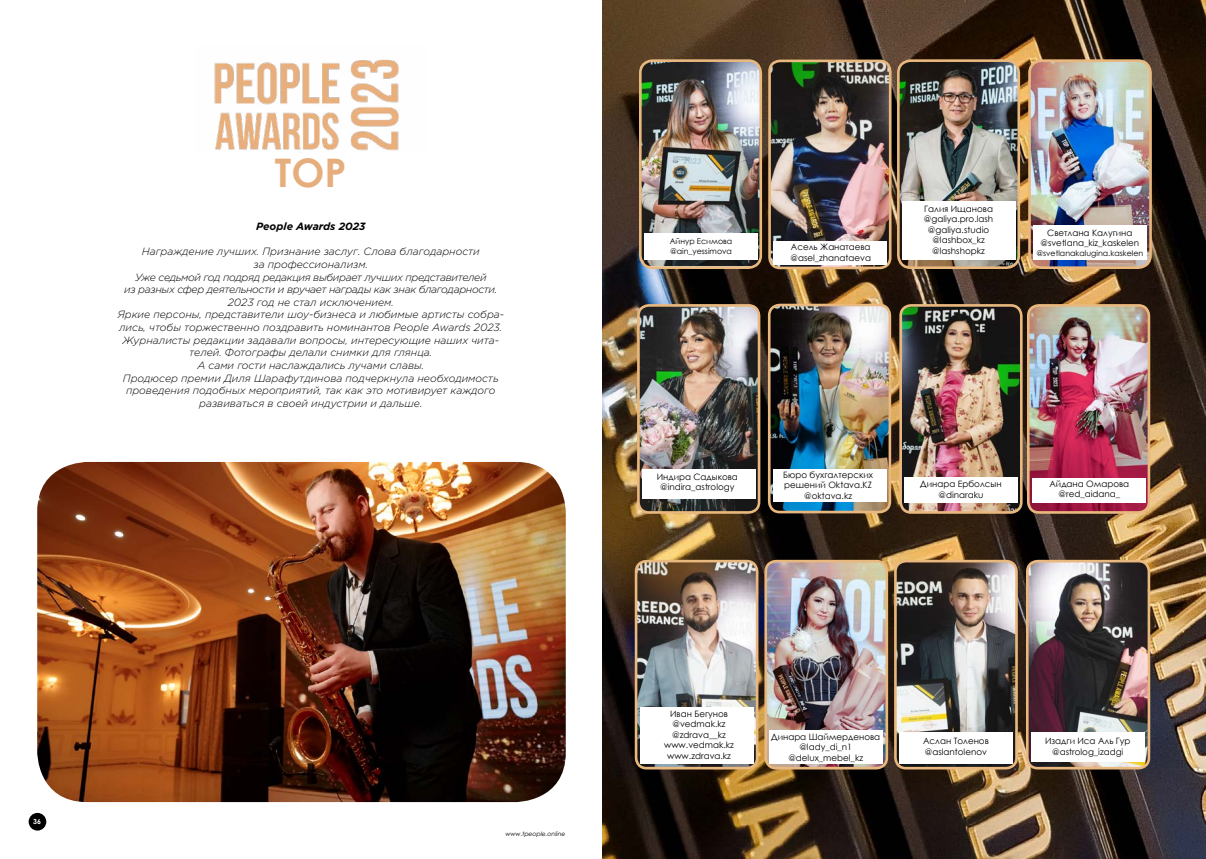
<style>
.page{position:relative;width:1206px;height:859px;background:#fff}
.page>*{position:absolute;margin:0;border:0;box-sizing:border-box;transform-origin:0 0}
.t1{font:700 39.38px "Century Gothic";color:#e6ae7c}
.t2{font:italic 300 10.5px/12.6px "Gotham Pro";color:#000;text-align:center}
.t3{font:italic 700 10.5px "Gotham Pro";color:#000}
.t4{font:8.75px/10.5px "Century Gothic";color:#000;text-align:center}
.t5{font:7.88px/9.5px "Century Gothic";color:#000}
.t6{font:700 7px "Century Gothic";color:#fff}
.t7{font:italic 6.12px "Century Gothic";color:#000}
</style>
<div class="page">
<div style="left:29px;top:812px;width:17px;height:18px;background:#000;border-radius:50%"></div>
<img style="left:214px;top:59px;width:185px;height:92px">
<img style="left:37px;top:462px;width:529px;height:339px">
<img style="left:603px;top:0;width:602px;height:858px">
<img style="left:1029px;top:61px;width:121px;height:206px">
<div style="left:1028px;top:59px;width:123px;height:210px;border:3px solid #e9b87e;border-radius:12px"></div>
<img style="left:638px;top:305px;width:121px;height:207px">
<div style="left:637px;top:304px;width:123px;height:209px;border:3px solid #e9b87e;border-radius:10px"></div>
<img style="left:640px;top:61px;width:120px;height:205px">
<div style="left:639px;top:59px;width:123px;height:210px;border:3px solid #e9b87e;border-radius:12px"></div>
<img style="left:898px;top:61px;width:120px;height:206px">
<div style="left:897px;top:59px;width:123px;height:210px;border:3px solid #e9b87e;border-radius:12px"></div>
<img style="left:1028px;top:305px;width:120px;height:207px">
<div style="left:1026px;top:304px;width:124px;height:209px;border:3px solid #e9b87e;border-radius:10px"></div>
<div style="left:644px;top:234px;width:113px;height:26px;background:#fff"></div>
<div style="left:901px;top:202px;width:114px;height:58px;background:#fff"></div>
<div style="left:642px;top:469px;width:113px;height:30px;background:#fff"></div>
<div style="left:1032px;top:477px;width:113px;height:25px;background:#fff"></div>
<div style="left:1033px;top:226px;width:113px;height:34px;background:#fff"></div>
<img style="left:1027px;top:561px;width:121px;height:206px">
<div style="left:1026px;top:559px;width:124px;height:210px;border:3px solid #e9b87e;border-radius:10px"></div>
<img style="left:636px;top:561px;width:121px;height:206px">
<div style="left:634px;top:559px;width:124px;height:210px;border:3px solid #e9b87e;border-radius:10px"></div>
<img style="left:765px;top:561px;width:121px;height:206px">
<div style="left:764px;top:559px;width:124px;height:210px;border:3px solid #e9b87e;border-radius:10px"></div>
<img style="left:895px;top:561px;width:121px;height:206px">
<div style="left:894px;top:559px;width:123px;height:210px;border:3px solid #e9b87e;border-radius:10px"></div>
<div style="left:640px;top:707px;width:114px;height:56px;background:#fff"></div>
<div style="left:769px;top:730px;width:114px;height:33px;background:#fff"></div>
<div style="left:899px;top:732px;width:113px;height:31px;background:#fff"></div>
<div style="left:1031px;top:732px;width:113px;height:29px;background:#fff"></div>
<img style="left:900px;top:305px;width:121px;height:207px">
<div style="left:899px;top:304px;width:123px;height:209px;border:3px solid #e9b87e;border-radius:10px"></div>
<div style="left:904px;top:477px;width:113px;height:25px;background:#fff"></div>
<img style="left:769px;top:305px;width:120px;height:207px">
<div style="left:768px;top:303px;width:123px;height:210px;border:3px solid #e9b87e;border-radius:10px"></div>
<div style="left:773px;top:469px;width:113px;height:33px;background:#fff"></div>
<img style="left:769px;top:61px;width:121px;height:207px">
<div style="left:768px;top:60px;width:123px;height:209px;border:3px solid #e9b87e;border-radius:10px"></div>
<div style="left:774px;top:241px;width:113px;height:23px;background:#fff"></div>
<h1 class="t1" style="left:275px;top:143px;width:73px">TOP</h1>
<p class="t3" style="left:256px;top:220px;width:111px">People Awards 2023</p>
<p class="t2" style="left:117px;top:245px;width:388px">Награждение лучших. Признание заслуг. Слова благодарности<br>за профессионализм.<br>Уже cедьмой год подряд редакция выбирает лучших представителей<br>из разных сфер деятельности и вручает награды как знак благодарности.<br>2023 год не стал исключением.<br>Яркие персоны, представители шоу-бизнеса и любимые артисты собра&shy;лись, чтобы торжественно поздравить номинантов People Awards 2023.<br>Журналисты редакции задавали вопросы, интересующие наших чита&shy;телей. Фотографы делали снимки для глянца.<br>А сами гости наслаждались лучами славы.<br>Продюсер премии Диля Шарафутдинова подчеркнула необходимость проведения подобных мероприятий, так как это мотивирует каждого развиваться в своей индустрии и дальше.</p>
<p class="t6" style="left:33px;top:816px;width:9px">36</p>
<p class="t7" style="left:505px;top:829px;width:62px">www.tpeople.online</p>
<p class="t5" style="left:669px;top:236px;width:64px">Айнур Есимова @ain_yessimova</p>
<p class="t4" style="left:790px;top:241px;width:82px;text-align:left">Асель Жанатаева @asel_zhanataeva</p>
<p class="t4" style="left:924px;top:203px;width:71px">Галия Ищанова @galiya.pro.lash @galiya.studio @lashbox_kz @lashshopkz</p>
<p class="t4" style="left:1040px;top:227px;width:100px">Светлана Калугина @svetlana_kiz_kaskelen</p>
<p class="t5" style="left:1036px;top:248px;width:109px">@svetlanakalugina.kaskelen</p>
<p class="t4" style="left:783px;top:469px;width:91px">Бюро бухгалтерских решений Oktava.KZ @oktava.kz</p>
<p class="t4" style="left:656px;top:471px;width:83px">Индира Садыкова @indira_astrology</p>
<p class="t4" style="left:1049px;top:478px;width:81px">Айдана Омарова @red_aidana_</p>
<p class="t4" style="left:920px;top:478px;width:83px">Динара Ерболсын @dinaraku</p>
<p class="t4" style="left:664px;top:707px;width:71px">Иван Бегунов @vedmak.kz @zdrava__kz www.vedmak.kz www.zdrava.kz</p>
<p class="t4" style="left:771px;top:731px;width:111px">Динара Шаймерденова @lady_di_n1 @delux_mebel_kz</p>
<p class="t4" style="left:923px;top:735px;width:67px;text-align:left">Аслан Толенов @aslantolenov</p>
<p class="t4" style="left:1045px;top:735px;width:87px">Изадги Иса Аль Гур @astrolog_izadgi</p>
</div>
